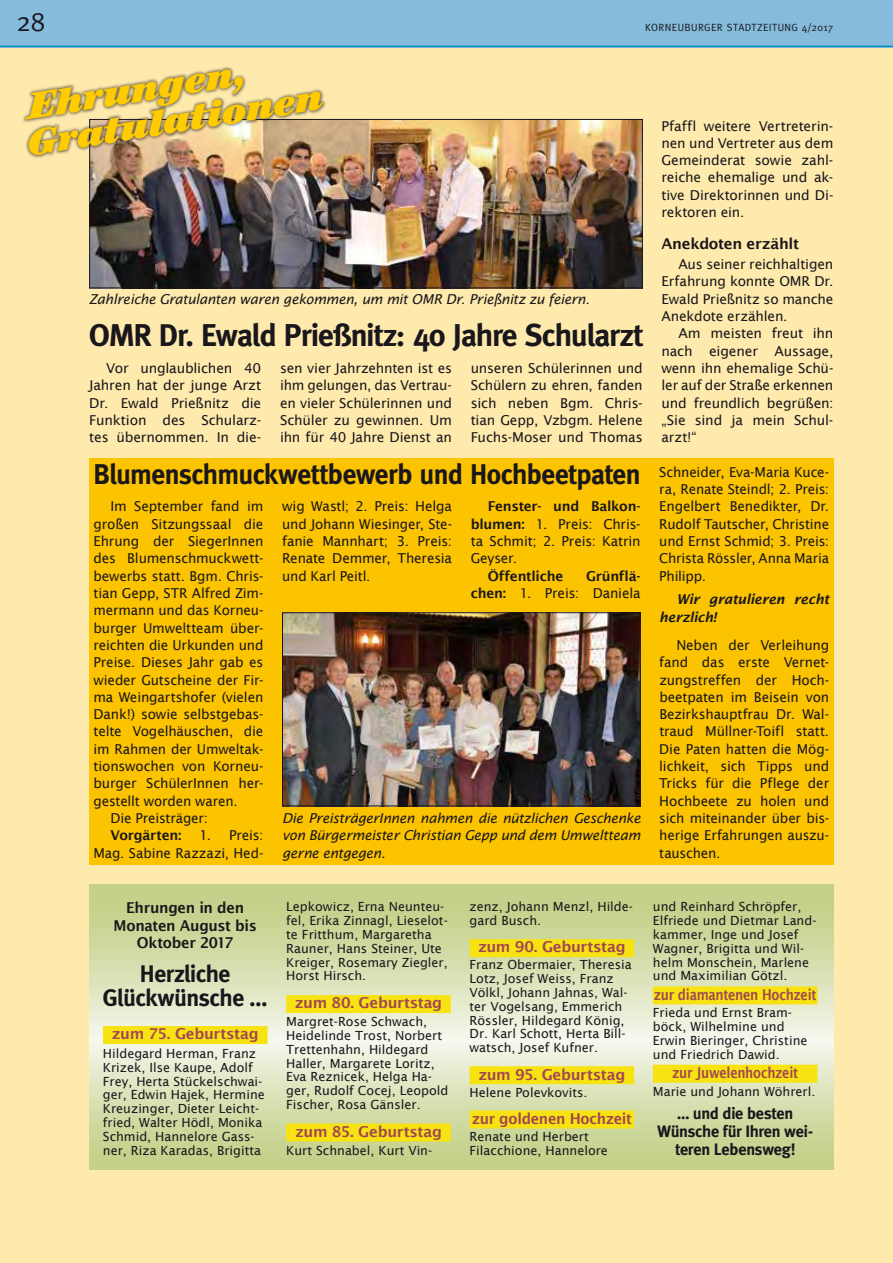
<style>
.page{position:relative;width:893px;height:1263px;background:#fff}
.page>*{position:absolute;margin:0;border:0;box-sizing:border-box;transform-origin:0 0}
.t1{font:italic 900 36.75px/36.2px "Century";color:#fecc00}
.t2{font:700 31.5px "Meta";letter-spacing:-.03em;color:#1a171c}
.t3{font:700 28.5px "Meta";letter-spacing:-.02em;color:#1a171c}
.t4{font:27px "Meta";color:#1a171c}
.t5{font:700 24px/24px "Meta";letter-spacing:-.02em;color:#1a171c;text-align:center}
.t6{font:700 16.5px/18px "Meta";letter-spacing:-.015em;color:#1a171c;text-align:center}
.t7{font:600 15px "Lucida Sans";letter-spacing:-.02em;color:#a24653}
.t8{font:600 15px/17.2px "Lucida Sans";letter-spacing:-.02em;color:#1a171c;text-align:center;scale:.96 1}
.t9{font:600 15px "Lucida Sans";letter-spacing:-.02em;color:#a24653;scale:.83 1}
.t10{font:600 15px "Lucida Sans";letter-spacing:-.02em;color:#a24653;scale:.95 1}
.t11{font:600 15px "Lucida Sans";letter-spacing:-.02em;color:#1a171c}
.t12{font:13.65px/17.2px "Lucida Sans";letter-spacing:-.01em;color:#1a171c;text-align:justify}
.t13{font:italic 13.65px/17.2px "Lucida Sans";letter-spacing:-.02em;color:#1a171c;text-align:justify}
.t14{font:italic 600 13.65px/17.2px "Lucida Sans";letter-spacing:-.015em;color:#1a171c}
.t15{font:600 13.65px "Lucida Sans";letter-spacing:-.015em;color:#1a171c}
.t16{font:12.6px/13.8px "Lucida Sans";color:#1a171c}
.t17{font:10.5px "Meta";letter-spacing:.04em;color:#1a171c}
.s1{font-weight:600}
</style>
<div class="page">
<div style="left:0;top:0;width:893px;height:49px;background:#85bbdb"></div>
<hr style="left:0;top:46px;width:893px;height:1px;background:#0092c4">
<div style="left:0;top:49px;width:893px;height:1214px;background:#ffeaad"></div>
<div style="left:89px;top:1035px;width:744px;height:134px;background:linear-gradient(to bottom,#f5f7ed,#bfcd7f)"></div>
<div style="left:89px;top:884px;width:744px;height:158px;background:linear-gradient(to bottom,#bccb7b,#f3f5e7)"></div>
<div style="left:103px;top:1026px;width:165px;height:18px;background:#f6e311"></div>
<div style="left:286px;top:995px;width:165px;height:18px;background:#f6e311"></div>
<div style="left:286px;top:1123px;width:165px;height:18px;background:#f6e311"></div>
<div style="left:470px;top:939px;width:164px;height:18px;background:#f6e311"></div>
<div style="left:470px;top:1066px;width:164px;height:18px;background:#f6e311"></div>
<div style="left:470px;top:1110px;width:164px;height:18px;background:#f6e311"></div>
<div style="left:653px;top:986px;width:164px;height:18px;background:#f6e311"></div>
<div style="left:653px;top:1065px;width:164px;height:18px;background:#f6e311"></div>
<div style="left:89px;top:458px;width:744px;height:406px;background:#fcc300"></div>
<img style="left:284px;top:614px;width:355px;height:190px">
<div style="left:282px;top:612px;width:359px;height:194px;border:1px solid #1a171c"></div>
<img style="left:91px;top:121px;width:550px;height:165px">
<div style="left:89px;top:119px;width:554px;height:169px;border:1px solid #1a171c"></div>
<div style="left:22px;top:66px;width:305px;height:93px;background:#1a171c;opacity:.59"></div>
<h3 class="t4" style="left:16px;top:6px;width:30px">28</h3>
<p class="t17" style="left:645px;top:21px;width:190px">KORNEUBURGER STADTZEITUNG 4/2017</p>
<h1 class="t1" style="left:19px;top:89px;width:300px;rotate:-9deg">Ehrungen,<br>Gratulationen</h1>
<p class="t13" style="left:89px;top:290px;width:502px">Zahlreiche Gratulanten waren gekommen, um mit OMR Dr. Prießnitz zu feiern.</p>
<h2 class="t2" style="left:89px;top:317px;width:555px">OMR Dr. Ewald Prießnitz: 40 Jahre Schularzt</h2>
<p class="t12" style="left:89px;top:359px;width:174px;text-indent:17px">Vor unglaublichen 40<br>Jahren hat der junge Arzt Dr. Ewald Prießnitz die Funktion des Schularz&shy;tes übernommen. In die-</p>
<p class="t12" style="left:280px;top:359px;width:173px">sen vier Jahrzehnten ist es ihm gelungen, das Vertrau&shy;en vieler Schülerinnen und Schüler zu gewinnen. Um ihn für 40 Jahre Dienst an</p>
<p class="t12" style="left:471px;top:359px;width:174px">unseren Schülerinnen und Schülern zu ehren, fanden sich neben Bgm. Chris&shy;tian Gepp, Vzbgm. Helene Fuchs-Moser und Thomas</p>
<h3 class="t3" style="left:94px;top:458px;width:549px">Blumenschmuckwettbewerb und Hochbeetpaten</h3>
<p class="t12" style="left:111px;top:498px;width:154px">Im September fand im</p>
<p class="t12" style="left:94px;top:515px;width:171px">großen Sitzungssaal die</p>
<p class="t12" style="left:94px;top:532px;width:171px">Ehrung der SiegerInnen</p>
<p class="t12" style="left:94px;top:550px;width:171px">des Blumenschmuckwett-</p>
<p class="t12" style="left:94px;top:567px;width:171px">bewerbs statt. Bgm. Chris-</p>
<p class="t12" style="left:94px;top:584px;width:171px">tian Gepp, STR Alfred Zim-</p>
<p class="t12" style="left:94px;top:602px;width:171px">mermann und das Korneu-</p>
<p class="t12" style="left:94px;top:619px;width:171px">burger Umweltteam über-</p>
<p class="t12" style="left:94px;top:636px;width:171px">reichten die Urkunden und</p>
<p class="t12" style="left:94px;top:654px;width:171px">Preise. Dieses Jahr gab es</p>
<p class="t12" style="left:94px;top:671px;width:171px">wieder Gutscheine der Fir-</p>
<p class="t12" style="left:94px;top:688px;width:171px">ma Weingartshofer (vielen</p>
<p class="t12" style="left:94px;top:706px;width:171px">Dank!) sowie selbstgebas-</p>
<p class="t12" style="left:94px;top:723px;width:171px">telte Vogelhäuschen, die</p>
<p class="t12" style="left:94px;top:740px;width:171px">im Rahmen der Umweltak-</p>
<p class="t12" style="left:94px;top:757px;width:171px">tionswochen von Korneu-</p>
<p class="t12" style="left:94px;top:775px;width:171px">burger SchülerInnen her-</p>
<p class="t12" style="left:94px;top:792px;width:146px">gestellt worden waren.</p>
<p class="t12" style="left:111px;top:809px;width:99px">Die Preisträger:</p>
<p class="t15" style="left:111px;top:828px;width:72px">Vorgärten:</p>
<p class="t12" style="left:282px;top:498px;width:171px">wig Wastl; 2. Preis: Helga und Johann Wiesinger, Ste&shy;fanie Mannhart; 3. Preis:<br>Renate Demmer, Theresia und Karl Peitl.</p>
<p class="t12" style="left:471px;top:498px;width:171px;text-indent:17px"><span class="s1">Fenster- und Balkon&shy;blumen:</span> 1. Preis: Chris&shy;ta Schmit; 2. Preis: Katrin Geyser.</p>
<p class="t15" style="left:488px;top:568px;width:77px">Öffentliche</p>
<p class="t12" style="left:471px;top:567px;width:171px;text-align:right"><span class="s1">Grünflä-<br>chen:</span> 1. Preis: Daniela</p>
<p class="t13" style="left:282px;top:809px;width:360px">Die PreisträgerInnen nahmen die nützlichen Geschenke von Bürgermeister Christian Gepp und dem Umweltteam gerne entgegen.</p>
<p class="t12" style="left:94px;top:827px;width:171px;text-align:right">1. Preis:<br>Mag. Sabine Razzazi, Hed-</p>
<p class="t12" style="left:661px;top:117px;width:173px">Pfaffl weitere Vertreterin&shy;nen und Vertreter aus dem Gemeinderat sowie zahl&shy;reiche ehemalige und ak&shy;tive Direktorinnen und Di&shy;rektoren ein.</p>
<p class="t11" style="left:661px;top:235px;width:139px">Anekdoten erzählt</p>
<p class="t12" style="left:661px;top:255px;width:173px;text-indent:17px">Aus seiner reichhaltigen Erfahrung konnte OMR Dr.<br>Ewald Prießnitz so manche Anekdote erzählen.</p>
<p class="t12" style="left:661px;top:325px;width:174px;text-indent:17px">Am meisten freut ihn nach eigener Aussage, wenn ihn ehemalige Schü&shy;ler auf der Straße erkennen und freundlich begrüßen: „Sie sind ja mein Schul&shy;arzt!“</p>
<p class="t12" style="left:659px;top:463px;width:171px">Schneider, Eva-Maria Kuce&shy;ra, Renate Steindl; 2. Preis:<br>Engelbert Benedikter, Dr.<br>Rudolf Tautscher, Christine und Ernst Schmid; 3. Preis:<br>Christa Rössler, Anna Maria Philipp.</p>
<p class="t14" style="left:659px;top:591px;width:171px;text-indent:17px">Wir gratulieren recht herzlich!</p>
<p class="t12" style="left:659px;top:636px;width:171px;text-indent:17px">Neben der Verleihung fand das erste Vernet&shy;zungstreffen der Hoch&shy;beetpaten im Beisein von Bezirkshauptfrau Dr. Wal&shy;traud Müllner-Toifl statt.<br>Die Paten hatten die Mög&shy;lichkeit, sich Tipps und Tricks für die Pflege der Hochbeete zu holen und sich miteinander über bis&shy;herige Erfahrungen auszu&shy;tauschen.</p>
<p class="t8" style="left:114px;top:899px;width:151px">Ehrungen in den<br>Monaten August bis<br>Oktober 2017</p>
<h3 class="t5" style="left:103px;top:962px;width:166px">Herzliche<br>Glückwünsche …</h3>
<p class="t7" style="left:112px;top:1025px;width:148px">zum 75. Geburtstag</p>
<p class="t16" style="left:103px;top:1046px;width:163px">Hildegard Herman, Franz<br>Krizek, Ilse Kaupe, Adolf<br>Frey, Herta Stückelschwai&shy;ger, Edwin Hajek, Hermine<br>Kreuzinger, Dieter Leicht&shy;fried, Walter Hödl, Monika<br>Schmid, Hannelore Gass&shy;ner, Riza Karadas, Brigitta</p>
<p class="t16" style="left:286px;top:900px;width:163px">Lepkowicz, Erna Neunteu&shy;fel, Erika Zinnagl, Lieselot&shy;te Fritthum, Margaretha<br>Rauner, Hans Steiner, Ute<br>Kreiger, Rosemary Ziegler,<br>Horst Hirsch.</p>
<p class="t7" style="left:295px;top:994px;width:149px">zum 80. Geburtstag</p>
<p class="t16" style="left:286px;top:1015px;width:164px">Margret-Rose Schwach,<br>Heidelinde Trost, Norbert<br>Trettenhahn, Hildegard<br>Haller, Margarete Loritz,<br>Eva Reznicek, Helga Ha&shy;ger, Rudolf Cocej, Leopold<br>Fischer, Rosa Gänsler.</p>
<p class="t7" style="left:295px;top:1123px;width:148px">zum 85. Geburtstag</p>
<p class="t16" style="left:286px;top:1143px;width:147px">Kurt Schnabel, Kurt Vin-</p>
<p class="t16" style="left:470px;top:900px;width:165px">zenz, Johann Menzl, Hilde&shy;gard Busch.</p>
<p class="t7" style="left:478px;top:938px;width:149px">zum 90. Geburtstag</p>
<p class="t16" style="left:470px;top:958px;width:164px">Franz Obermaier, Theresia<br>Lotz, Josef Weiss, Franz<br>Völkl, Johann Jahnas, Wal&shy;ter Vogelsang, Emmerich<br>Rössler, Hildegard König,<br>Dr. Karl Schott, Herta Bill&shy;watsch, Josef Kufner.</p>
<p class="t7" style="left:478px;top:1065px;width:148px">zum 95. Geburtstag</p>
<p class="t16" style="left:470px;top:1085px;width:120px">Helene Polevkovits.</p>
<p class="t10" style="left:472px;top:1110px;width:170px">zur goldenen Hochzeit</p>
<p class="t16" style="left:470px;top:1129px;width:140px">Renate und Herbert<br>Filacchione, Hannelore</p>
<p class="t16" style="left:653px;top:900px;width:165px">und Reinhard Schröpfer,<br>Elfriede und Dietmar Land&shy;kammer, Inge und Josef<br>Wagner, Brigitta und Wil&shy;helm Monschein, Marlene und Maximilian Götzl.</p>
<p class="t9" style="left:654px;top:986px;width:197px">zur diamantenen Hochzeit</p>
<p class="t16" style="left:653px;top:1006px;width:156px">Frieda und Ernst Bram&shy;böck, Wilhelmine und<br>Erwin Bieringer, Christine und Friedrich Dawid.</p>
<p class="t9" style="left:672px;top:1064px;width:153px">zur Juwelenhochzeit</p>
<p class="t16" style="left:653px;top:1084px;width:164px">Marie und Johann Wöhrerl.</p>
<p class="t6" style="left:657px;top:1104px;width:158px">… und die besten<br>Wünsche für Ihren wei&shy;teren Lebensweg!</p>
</div>
